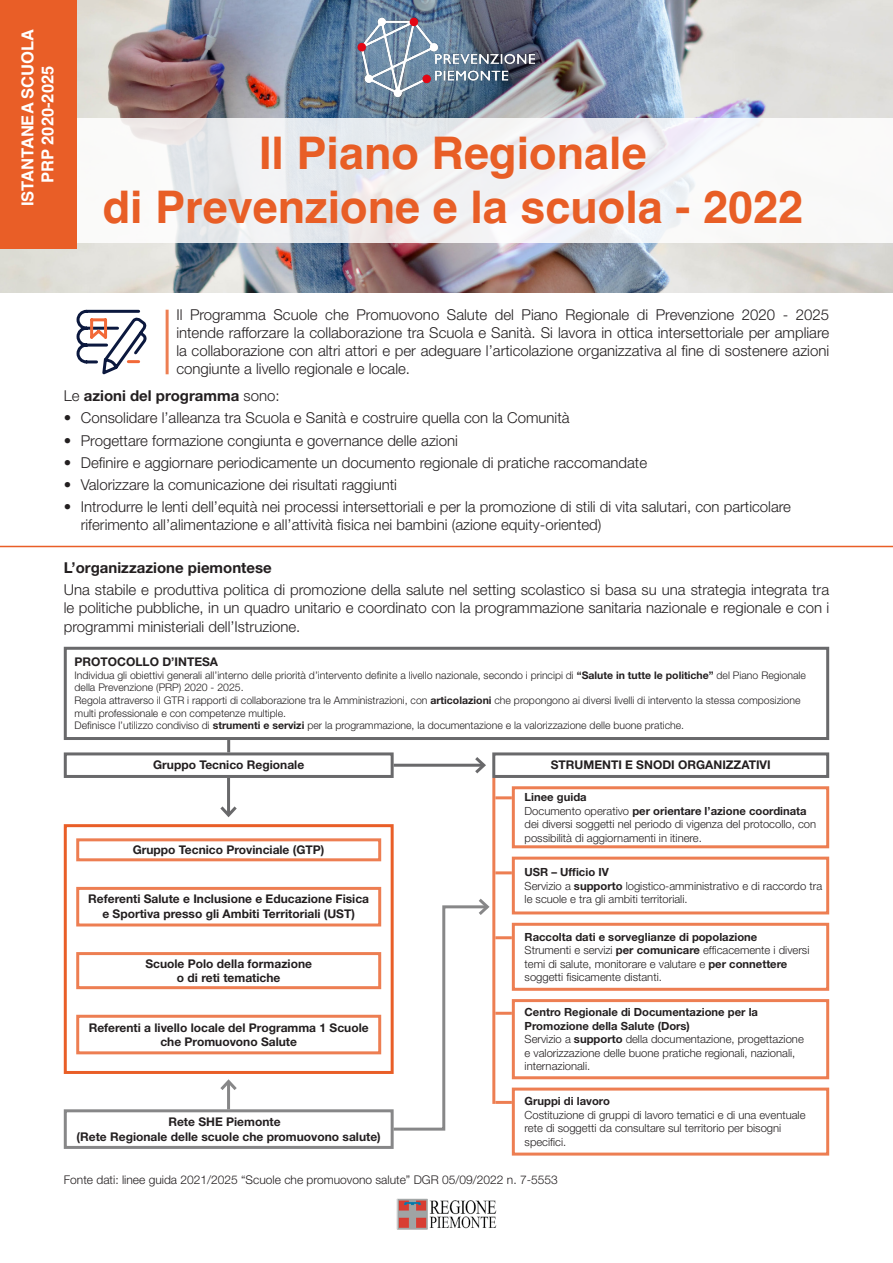
<style>
.page{position:relative;width:893px;height:1263px;background:#fff}
.page>*{position:absolute;margin:0;border:0;box-sizing:border-box;transform-origin:0 0}
.t1{font:700 45px/54px "Helvetica";color:#e85e26;text-align:center}
.t2{font:700 16.5px "Helvetica";color:#fff}
.t3{font:300 15px/18px "Helvetica Neue LT Std";color:#231f20;text-align:justify}
.t4{font:700 15px "Helvetica Neue LT Std";color:#231f20}
.t5{font:700 12px/14.4px "Helvetica Neue LT Std";color:#231f20;text-align:center}
.t6{font:300 12px "Helvetica Neue LT Std";color:#231f20}
.t7{font:300 11.25px/13.5px "Helvetica Neue LT Std";color:#231f20}
.t8{font:700 11.25px/13.5px "Helvetica Neue LT Std";color:#231f20}
.t9{font:300 10.5px/12.6px "Helvetica Neue LT Std";color:#231f20}
.s1{font-weight:300}
.s2{font-weight:700}
</style>
<div class="page">
<img style="left:0;top:0;width:893px;height:292px">
<svg style="left:77px;top:118px;width:816px;height:124px;fill:#f4f4f7"></svg>
<img style="left:356px;top:17px;width:181px;height:80px">
<img style="left:396px;top:1198px;width:101px;height:32px">
<svg style="left:76px;top:309px;width:71px;height:66px"></svg>
<div style="left:64px;top:752px;width:330px;height:26px;border:3px solid #69696b"></div>
<div style="left:492px;top:752px;width:337px;height:26px;border:3px solid #69696b"></div>
<hr style="left:492px;top:778px;width:3px;height:326px;background:#e95e27">
<hr style="left:495px;top:871px;width:17px;height:3px;background:#e95e27">
<hr style="left:495px;top:796px;width:17px;height:3px;background:#e95e27">
<hr style="left:495px;top:936px;width:17px;height:3px;background:#e95e27">
<hr style="left:495px;top:1012px;width:17px;height:3px;background:#e95e27">
<hr style="left:495px;top:1101px;width:17px;height:3px;background:#e95e27">
<div style="left:512px;top:786px;width:317px;height:62px;border:3px solid #e95e27"></div>
<div style="left:512px;top:857px;width:317px;height:57px;border:3px solid #e95e27"></div>
<div style="left:512px;top:923px;width:317px;height:68px;border:3px solid #e95e27"></div>
<div style="left:512px;top:999px;width:317px;height:80px;border:3px solid #e95e27"></div>
<div style="left:512px;top:1087px;width:317px;height:68px;border:3px solid #e95e27"></div>
<div style="left:64px;top:824px;width:330px;height:250px;border:3px solid #e95e27"></div>
<div style="left:76px;top:838px;width:305px;height:23px;border:3px solid #e95e27"></div>
<div style="left:76px;top:887px;width:305px;height:39px;border:3px solid #e95e27"></div>
<div style="left:76px;top:952px;width:305px;height:37px;border:3px solid #e95e27"></div>
<div style="left:76px;top:1015px;width:305px;height:39px;border:3px solid #e95e27"></div>
<div style="left:64px;top:1109px;width:330px;height:40px;border:3px solid #69696b"></div>
<svg style="left:392px;top:897px;width:98px;height:235px"></svg>
<hr style="left:227px;top:1081px;width:3px;height:28px;background:#69696b">
<svg style="left:220px;top:1079px;width:17px;height:14px"></svg>
<hr style="left:227px;top:778px;width:3px;height:37px;background:#69696b">
<svg style="left:220px;top:806px;width:17px;height:12px"></svg>
<hr style="left:394px;top:764px;width:90px;height:3px;background:#69696b">
<svg style="left:472px;top:757px;width:14px;height:17px"></svg>
<svg style="left:227px;top:740px;width:3px;height:12px"></svg>
<div style="left:64px;top:647px;width:765px;height:93px;border:3px solid #69696b"></div>
<div style="left:0;top:0;width:77px;height:249px;background:#e95e27"></div>
<hr style="left:166px;top:310px;width:3px;height:64px;background:#e95e27">
<hr style="left:0;top:546px;width:893px;height:1px;background:#e95e27">
<p class="t2" style="left:18px;top:206px;width:179px;rotate:-90deg">ISTANTANEA SCUOLA</p>
<p class="t2" style="left:38px;top:183px;width:119px;rotate:-90deg">PRP 2020-2025</p>
<p class="t1" style="left:103px;top:131px;width:702px">Il Piano Regionale<br>di Prevenzione e la scuola - 2022</p>
<p class="t3" style="left:176px;top:306px;width:654px">Il Programma Scuole che Promuovono Salute del Piano Regionale di Prevenzione 2020 - 2025 intende rafforzare la collaborazione tra Scuola e Sanità. Si lavora in ottica intersettoriale per ampliare la collaborazione con altri attori e per adeguare l’articolazione organizzativa al fine di sostenere azioni congiunte a livello regionale e locale.</p>
<p class="t4" style="left:64px;top:387px;width:217px"><span class="s1">Le</span> azioni del programma <span class="s1">sono:</span></p>
<p class="t3" style="left:64px;top:409px;width:507px">• Consolidare l’alleanza tra Scuola e Sanità e costruire quella con la Comunità</p>
<p class="t3" style="left:64px;top:431px;width:396px">• Progettare formazione congiunta e governance delle azioni</p>
<p class="t3" style="left:64px;top:453px;width:585px">• Definire e aggiornare periodicamente un documento regionale di pratiche raccomandate</p>
<p class="t3" style="left:64px;top:476px;width:335px">• Valorizzare la comunicazione dei risultati raggiunti</p>
<p class="t3" style="left:81px;top:498px;width:712px;text-indent:-17px">• Introdurre le lenti dell’equità nei processi intersettoriali e per la promozione di stili di vita salutari, con particolare riferimento all’alimentazione e all’attività fisica nei bambini (azione equity-oriented)</p>
<p class="t4" style="left:64px;top:559px;width:210px">L’organizzazione piemontese</p>
<p class="t3" style="left:64px;top:581px;width:767px">Una stabile e produttiva politica di promozione della salute nel setting scolastico si basa su una strategia integrata tra le politiche pubbliche, in un quadro unitario e coordinato con la programmazione sanitaria nazionale e regionale e con i programmi ministeriali dell’Istruzione.</p>
<p class="t5" style="left:75px;top:654px;width:145px">PROTOCOLLO D’INTESA</p>
<p class="t9" style="left:75px;top:668px;width:733px">Individua gli obiettivi generali all’interno delle priorità d’intervento definite a livello nazionale, secondo i principi di <span class="s2">“Salute in tutte le politiche”</span> del Piano Regionale della Prevenzione (PRP) 2020 - 2025.</p>
<p class="t9" style="left:75px;top:694px;width:727px">Regola attraverso il GTR i rapporti di collaborazione tra le Amministrazioni, con <span class="s2">articolazioni</span> che propongono ai diversi livelli di intervento la stessa composizione multi professionale e con competenze multiple.</p>
<p class="t9" style="left:75px;top:719px;width:611px">Definisce l’utilizzo condiviso di <span class="s2">strumenti e servizi</span> per la programmazione, la documentazione e la valorizzazione delle buone pratiche.</p>
<p class="t5" style="left:153px;top:758px;width:153px">Gruppo Tecnico Regionale</p>
<p class="t5" style="left:551px;top:758px;width:221px">STRUMENTI E SNODI ORGANIZZATIVI</p>
<p class="t5" style="left:133px;top:842px;width:193px">Gruppo Tecnico Provinciale (GTP)</p>
<p class="t5" style="left:88px;top:891px;width:282px">Referenti Salute e Inclusione e Educazione Fisica e Sportiva presso gli Ambiti Territoriali (UST)</p>
<p class="t5" style="left:145px;top:956px;width:168px">Scuole Polo della formazione</p>
<p class="t5" style="left:177px;top:970px;width:105px">o di reti tematiche</p>
<p class="t5" style="left:89px;top:1020px;width:281px">Referenti a livello locale del Programma 1 Scuole che Promuovono Salute</p>
<p class="t5" style="left:168px;top:1114px;width:114px">Rete SHE Piemonte</p>
<p class="t5" style="left:77px;top:1129px;width:306px">(Rete Regionale delle scuole che promuovono salute)</p>
<p class="t8" style="left:525px;top:790px;width:64px">Linee guida</p>
<p class="t7" style="left:525px;top:803px;width:293px">Documento operativo <span class="s2">per orientare l’azione coordinata </span>dei diversi soggetti nel periodo di vigenza del protocollo, con possibilità di aggiornamenti in itinere.</p>
<p class="t8" style="left:525px;top:865px;width:86px">USR – Ufficio IV</p>
<p class="t7" style="left:525px;top:878px;width:299px">Servizio a <span class="s2">supporto</span> logistico-amministrativo e di raccordo tra le scuole e tra gli ambiti territoriali.</p>
<p class="t8" style="left:525px;top:929px;width:234px">Raccolta dati e sorveglianze di popolazione</p>
<p class="t7" style="left:525px;top:943px;width:286px">Strumenti e servizi <span class="s2">per comunicare</span> efficacemente i diversi temi di salute, monitorare e valutare e <span class="s2">per connettere </span>soggetti fisicamente distanti.</p>
<p class="t8" style="left:525px;top:1005px;width:235px">Centro Regionale di Documentazione per la<br>Promozione della Salute (Dors)</p>
<p class="t7" style="left:525px;top:1032px;width:281px">Servizio a <span class="s2">supporto</span> della documentazione, progettazione e valorizzazione delle buone pratiche regionali, nazionali, internazionali.</p>
<p class="t8" style="left:525px;top:1094px;width:87px">Gruppi di lavoro</p>
<p class="t7" style="left:525px;top:1108px;width:282px">Costituzione di gruppi di lavoro tematici e di una eventuale rete di soggetti da consultare sul territorio per bisogni specifici.</p>
<p class="t6" style="left:64px;top:1172px;width:495px">Fonte dati: linee guida 2021/2025 “Scuole che promuovono salute” DGR 05/09/2022 n. 7-5553</p>
</div>
